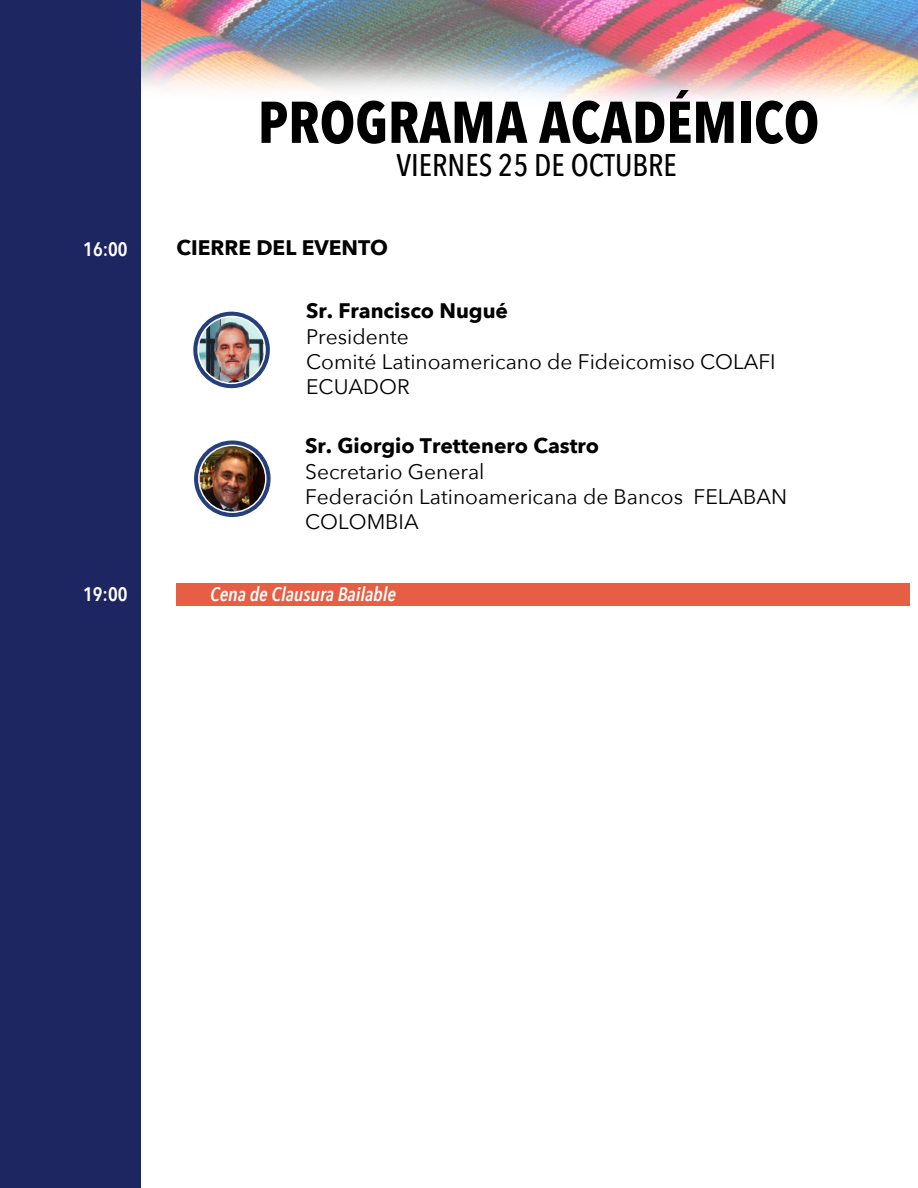
<style>
.page{position:relative;width:918px;height:1188px;background:#fff}
.page>*{position:absolute;margin:0;border:0;box-sizing:border-box;transform-origin:0 0}
.t1{font:700 58.2px "Avenir Next Condensed";color:#000}
.t2{font:500 31.2px "Avenir Next Condensed";color:#000}
.t3{font:21px/25.2px "Avenir Next";color:#000}
.t4{font:700 21px "Avenir Next";color:#000}
.t5{font:italic 600 19.5px "Avenir Next Condensed";letter-spacing:-.005em;color:#fefefe}
.t6{font:600 19.5px "Avenir Next Condensed";color:#fff}
</style>
<div class="page">
<img style="left:140px;top:0;width:778px;height:116px">
<div style="left:0;top:0;width:140px;height:1188px;background:#1d2660"></div>
<div style="left:176px;top:583px;width:734px;height:23px;background:#e65e43"></div>
<svg style="left:193px;top:311px;width:77px;height:78px"></svg>
<img style="left:198px;top:316px;width:67px;height:67px;border-radius:33px">
<div style="left:197px;top:316px;width:69px;height:68px;border:2px solid #fff;border-radius:50%"></div>
<svg style="left:194px;top:440px;width:77px;height:77px"></svg>
<img style="left:199px;top:445px;width:67px;height:67px;border-radius:33px">
<div style="left:198px;top:445px;width:69px;height:68px;border:2px solid #fff;border-radius:50%"></div>
<p class="t6" style="left:83px;top:232px;width:46px">16:00</p>
<p class="t6" style="left:83px;top:577px;width:46px">19:00</p>
<h1 class="t1" style="left:258px;top:87px;width:563px">PROGRAMA ACADÉMICO</h1>
<h2 class="t2" style="left:396px;top:147px;width:282px">VIERNES 25 DE OCTUBRE</h2>
<p class="t4" style="left:177px;top:230px;width:213px">CIERRE DEL EVENTO</p>
<p class="t4" style="left:306px;top:293px;width:203px">Sr. Francisco Nugué</p>
<p class="t3" style="left:306px;top:323px;width:471px">Presidente<br>Comité Latinoamericano de Fideicomiso COLAFI<br>ECUADOR</p>
<p class="t4" style="left:305px;top:428px;width:296px">Sr. Giorgio Trettenero Castro</p>
<p class="t3" style="left:305px;top:458px;width:484px">Secretario General<br>Federación Latinoamericana de Bancos FELABAN<br>COLOMBIA</p>
<p class="t5" style="left:210px;top:583px;width:187px">Cena de Clausura Bailable</p>
</div>
